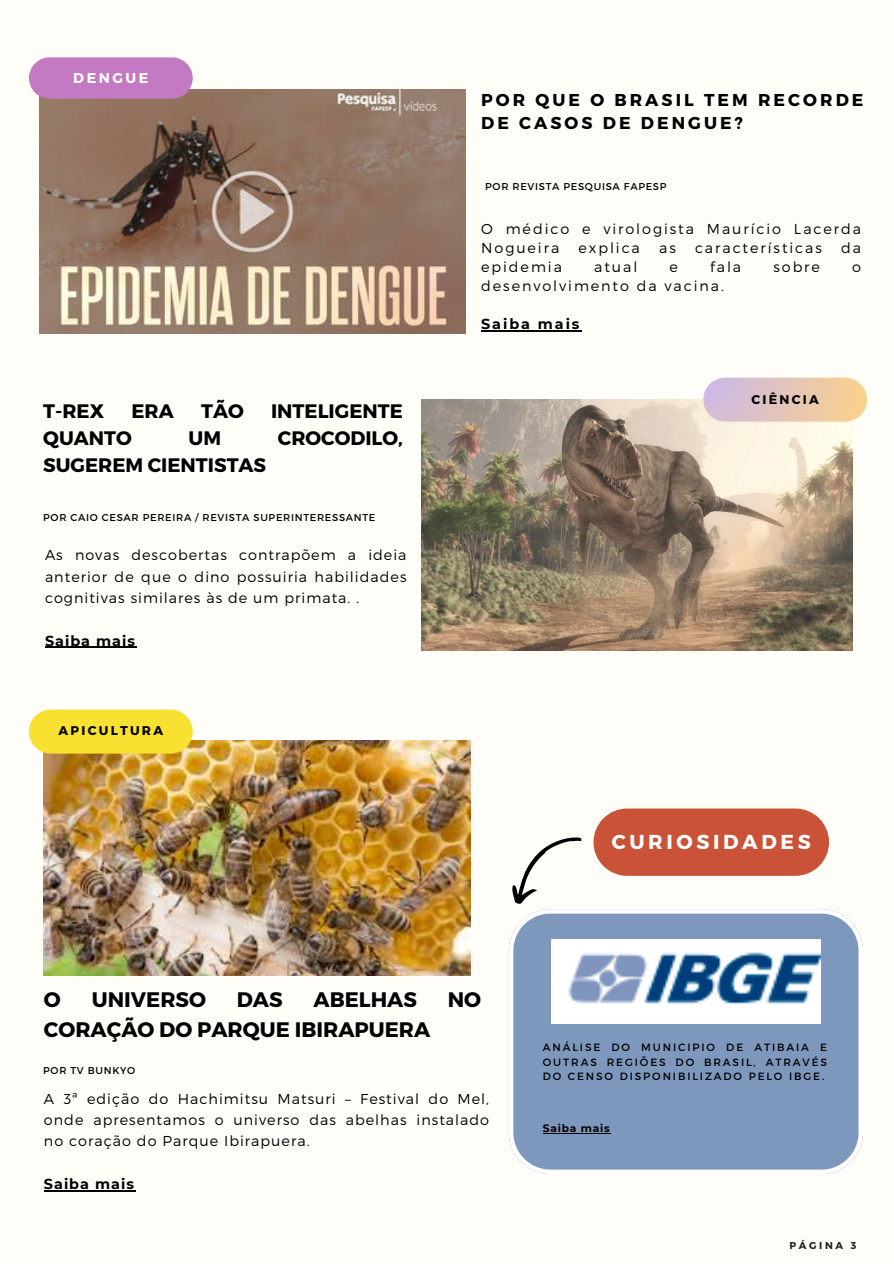
<style>
.page{position:relative;width:894px;height:1264px;background:#fff}
.page>*{position:absolute;margin:0;border:0;box-sizing:border-box;transform-origin:0 0}
.t1{font:700 21px "Montserrat";color:#000}
.t2{font:700 20.1px "Montserrat";letter-spacing:.18em;color:#fefefd}
.t3{font:700 19.5px "Montserrat";color:#000}
.t4{font:700 17.1px/23.7px "Montserrat";letter-spacing:.18em;color:#000}
.t5{font:300 14.4px/21.3px "Montserrat";letter-spacing:.135em;color:#000;text-align:justify}
.t6{font:700 14.4px "Montserrat";letter-spacing:.07em;color:#000}
.t7{font:700 14.4px "Montserrat";letter-spacing:.135em;color:#000}
.t8{font:700 14.1px "Montserrat";letter-spacing:.18em;color:#fffdf8}
.t9{font:700 12.6px "Montserrat";letter-spacing:.18em;color:#000}
.t10{font:700 10.65px "Montserrat";letter-spacing:.07em;color:#000}
.t11{font:10.5px/14.2px "Montserrat";letter-spacing:.18em;color:#000;text-align:justify}
.t12{font:9.9px "Montserrat";letter-spacing:.07em;color:#000}
.t13{font:700 9.9px "Montserrat";letter-spacing:.27em;color:#222}
</style>
<div class="page">
<div style="left:0;top:0;width:893px;height:1263px;background:#fffdf8"></div>
<img style="left:40px;top:89px;width:425px;height:244px">
<svg style="left:508px;top:909px;width:354px;height:264px;background:#89a0c2"></svg>
<img style="left:421px;top:399px;width:431px;height:251px">
<div style="left:29px;top:57px;width:163px;height:42px;background:#c479c3;border-radius:21px"></div>
<div style="left:703px;top:377px;width:163px;height:44px;background:linear-gradient(to right,#cdb9e6,#fcd08b);border-radius:22px"></div>
<svg style="left:593px;top:808px;width:235px;height:67px;background:#cc5d43"></svg>
<svg style="left:512px;top:837px;width:70px;height:67px"></svg>
<img style="left:551px;top:939px;width:269px;height:84px">
<img style="left:44px;top:740px;width:426px;height:235px">
<div style="left:29px;top:709px;width:164px;height:44px;background:#f8e130;border-radius:22px"></div>
<hr style="left:481px;top:330px;width:100px;height:1px;background:#000">
<hr style="left:45px;top:647px;width:91px;height:1px;background:#000">
<hr style="left:542px;top:1132px;width:68px;height:1px;background:#000">
<hr style="left:44px;top:1190px;width:91px;height:1px;background:#000">
<h3 class="t8" style="left:73px;top:69px;width:77px">DENGUE</h3>
<h1 class="t3" style="left:43px;top:398px;width:62px">T-REX</h1>
<h1 class="t3" style="left:131px;top:398px;width:44px">ERA</h1>
<h1 class="t3" style="left:201px;top:398px;width:44px">TÃO</h1>
<h1 class="t3" style="left:271px;top:398px;width:133px">INTELIGENTE</h1>
<h1 class="t3" style="left:43px;top:425px;width:90px">QUANTO</h1>
<h1 class="t3" style="left:188px;top:425px;width:34px">UM</h1>
<h1 class="t3" style="left:278px;top:425px;width:126px">CROCODILO,</h1>
<h1 class="t3" style="left:43px;top:452px;width:224px">SUGEREM CIENTISTAS</h1>
<h1 class="t12" style="left:43px;top:510px;width:333px">POR CAIO CESAR PEREIRA / REVISTA SUPERINTERESSANTE</h1>
<h6 class="t5" style="left:45px;top:543px;width:363px">As novas descobertas contrapõem a ideia anterior de que o dino possuiria habilidades cognitivas similares às de um primata. .</h6>
<h6 class="t6" style="left:45px;top:632px;width:92px">Saiba mais</h6>
<h4 class="t9" style="left:58px;top:722px;width:106px">APICULTURA</h4>
<p class="t4" style="left:481px;top:87px;width:383px">POR QUE O BRASIL TEM RECORDE<br>DE CASOS DE DENGUE?</p>
<h4 class="t12" style="left:485px;top:180px;width:183px">POR REVISTA PESQUISA FAPESP</h4>
<h5 class="t5" style="left:481px;top:218px;width:381px;line-height:19.2px">O médico e virologista Maurício Lacerda<br>Nogueira</h5>
<h5 class="t5" style="left:578px;top:236px;width:63px">explica</h5>
<h5 class="t5" style="left:659px;top:236px;width:18px">as</h5>
<h5 class="t5" style="left:694px;top:236px;width:128px">características</h5>
<h5 class="t5" style="left:840px;top:236px;width:21px">da</h5>
<h5 class="t5" style="left:481px;top:255px;width:82px">epidemia</h5>
<h5 class="t5" style="left:594px;top:255px;width:45px">atual</h5>
<h5 class="t5" style="left:669px;top:255px;width:10px">e</h5>
<h5 class="t5" style="left:710px;top:255px;width:32px">fala</h5>
<h5 class="t5" style="left:773px;top:255px;width:48px">sobre</h5>
<h5 class="t5" style="left:852px;top:255px;width:10px">o</h5>
<h5 class="t5" style="left:481px;top:274px;width:244px">desenvolvimento da vacina.</h5>
<h4 class="t7" style="left:481px;top:315px;width:100px">Saiba mais</h4>
<h2 class="t9" style="left:751px;top:391px;width:69px">CIÊNCIA</h2>
<p class="t2" style="left:611px;top:828px;width:200px">CURIOSIDADES</p>
<p class="t1" style="left:44px;top:986px;width:18px">O</p>
<p class="t1" style="left:92px;top:986px;width:116px">UNIVERSO</p>
<p class="t1" style="left:237px;top:986px;width:47px">DAS</p>
<p class="t1" style="left:313px;top:986px;width:105px">ABELHAS</p>
<p class="t1" style="left:447px;top:986px;width:35px">NO</p>
<p class="t1" style="left:44px;top:1015px;width:388px">CORAÇÃO DO PARQUE IBIRAPUERA</p>
<p class="t12" style="left:43px;top:1063px;width:93px">POR TV BUNKYO</p>
<p class="t5" style="left:44px;top:1087px;width:446px">A 3ª edição do Hachimitsu Matsuri – Festival do Mel, onde apresentamos o universo das abelhas instalado no coração do Parque Ibirapuera.</p>
<p class="t6" style="left:44px;top:1175px;width:92px">Saiba mais</p>
<p class="t11" style="left:542px;top:1040px;width:286px">ANÁLISE DO MUNICIPIO DE ATIBAIA E OUTRAS REGIÕES DO BRASIL, ATRAVÉS DO CENSO DISPONIBILIZADO PELO IBGE.</p>
<h5 class="t10" style="left:542px;top:1121px;width:68px">Saiba mais</h5>
<h1 class="t13" style="left:789px;top:1238px;width:68px">PÁGINA 3</h1>
</div>
